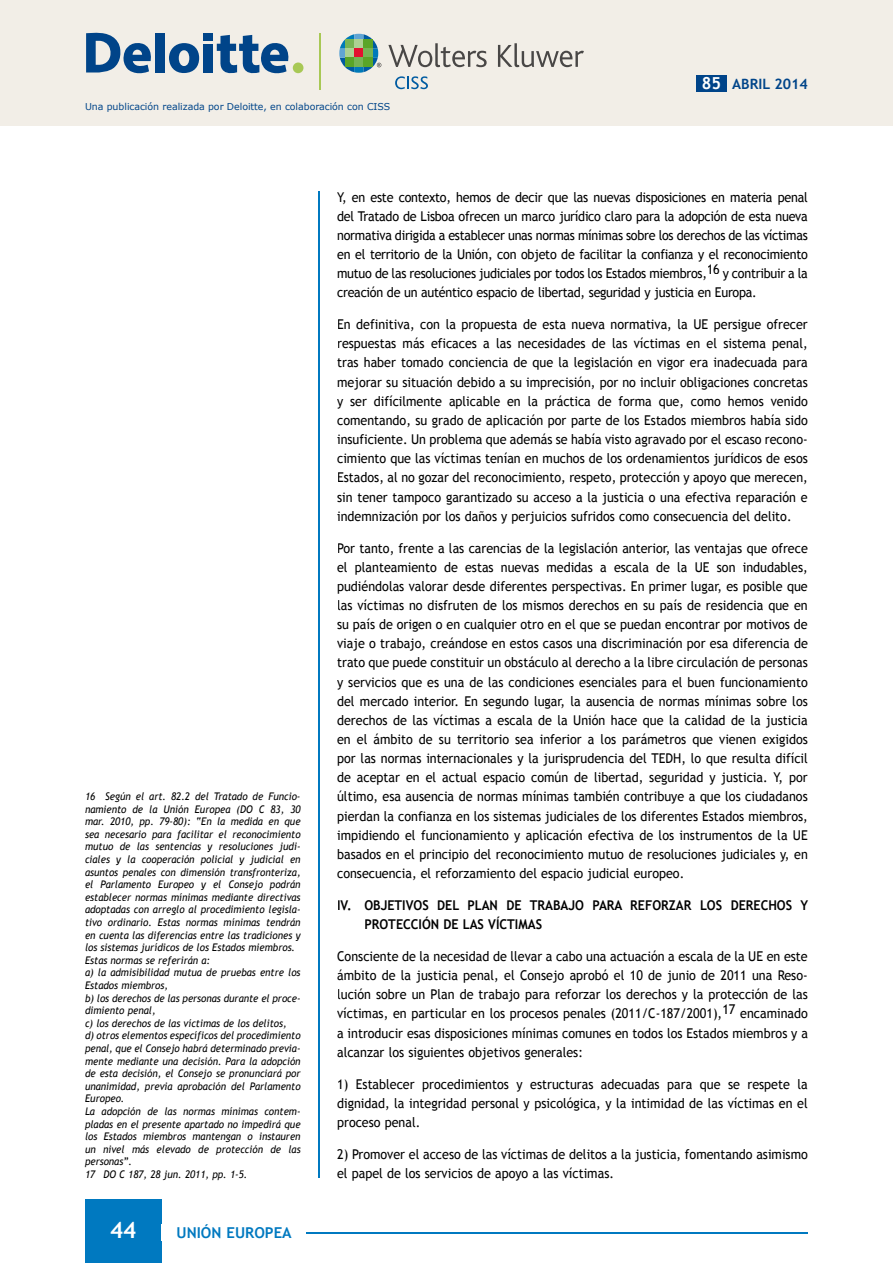
<style>
.page{position:relative;width:893px;height:1263px;background:#fff}
.page>*{position:absolute;margin:0;border:0;box-sizing:border-box;transform-origin:0 0}
.t1{font:700 22.5px "Trebuchet MS";color:#fff}
.t2{font:700 15px "Trebuchet MS";color:#0079c0}
.t3{font:700 14.25px "Trebuchet MS";color:#004489}
.t4{font:13.5px/19.2px "Trebuchet MS";color:#000;text-align:justify;scale:.93 1}
.t5{font:700 13.5px/19.2px "Trebuchet MS";color:#000;scale:.93 1}
.t6{font:italic 10.5px/12.6px "Trebuchet MS";color:#000;scale:.93 1}
.t7{font:9.45px "Verdana";letter-spacing:-.005em;color:#004489}
.s1{font-size:16.5px;color:#fff}
</style>
<div class="page">
<hr style="left:157px;top:1232px;width:651px;height:2px;background:#0079c0">
<hr style="left:318px;top:192px;width:1px;height:986px;background:#0079c0">
<div style="left:85px;top:1199px;width:77px;height:64px;background:#0079c0"></div>
<div style="left:162px;top:1224px;width:144px;height:16px;background:#fff"></div>
<div style="left:0;top:0;width:893px;height:125px;background:#f2eee7"></div>
<div style="left:696px;top:75px;width:31px;height:17px;background:#004489"></div>
<svg style="left:169px;top:43px;width:30px;height:30px"></svg>
<hr style="left:319px;top:33px;width:2px;height:56px;background:#a8c855">
<div style="left:293px;top:63px;width:10px;height:10px;background:#a8c855;border-radius:50%"></div>
<div style="left:155px;top:33px;width:10px;height:40px;background:#004489"></div>
<svg style="left:217px;top:35px;width:72px;height:39px"></svg>
<div style="left:203px;top:33px;width:10px;height:8px;background:#004489"></div>
<svg style="left:86px;top:33px;width:65px;height:41px"></svg>
<div style="left:203px;top:44px;width:10px;height:29px;background:#004489"></div>
<svg style="left:388px;top:43px;width:99px;height:24px"></svg>
<svg style="left:498px;top:43px;width:86px;height:24px"></svg>
<svg style="left:395px;top:76px;width:33px;height:13px"></svg>
<svg style="left:339px;top:34px;width:42px;height:39px"></svg>
<p class="t7" style="left:85px;top:100px;width:307px">Una publicación realizada por Deloitte, en colaboración con CISS</p>
<p class="t3" style="left:702px;top:75px;width:108px"><span class="s1">85</span> ABRIL 2014</p>
<p class="t6" style="left:85px;top:790px;width:233px">16 Según el art. 82.2 del Tratado de Funcio&shy;namiento de la Unión Europea (DO C 83, 30 mar. 2010, pp. 79-80): “En la medida en que sea necesario para facilitar el reconocimiento mutuo de las sentencias y resoluciones judi&shy;ciales y la cooperación policial y judicial en asuntos penales con dimensión transfronteriza, el Parlamento Europeo y el Consejo podrán establecer normas mínimas mediante directivas adoptadas con arreglo al procedimiento legisla&shy;tivo ordinario. Estas normas mínimas tendrán en cuenta las diferencias entre las tradiciones y los sistemas jurídicos de los Estados miembros.<br>Estas normas se referirán a:<br>a) la admisibilidad mutua de pruebas entre los Estados miembros,<br>b) los derechos de las personas durante el proce&shy;dimiento penal,<br>c) los derechos de las víctimas de los delitos,<br>d) otros elementos específicos del procedimiento penal, que el Consejo habrá determinado previa&shy;mente mediante una decisión. Para la adopción de esta decisión, el Consejo se pronunciará por unanimidad, previa aprobación del Parlamento Europeo.<br>La adopción de las normas mínimas contem&shy;pladas en el presente apartado no impedirá que los Estados miembros mantengan o instauren un nivel más elevado de protección de las personas”.<br>17 DO C 187, 28 jun. 2011, pp. 1-5.</p>
<h1 class="t1" style="left:110px;top:1216px;width:28px">44</h1>
<p class="t2" style="left:177px;top:1223px;width:117px">UNIÓN EUROPEA</p>
<p class="t4" style="left:337px;top:187px;width:508px">Y, en este contexto, hemos de decir que las nuevas disposiciones en materia penal del Tratado de Lisboa ofrecen un marco jurídico claro para la adopción de esta nueva normativa dirigida a establecer unas normas mínimas sobre los derechos de las víctimas en el territorio de la Unión, con objeto de facilitar la confianza y el reconocimiento mutuo de las resoluciones judiciales por todos los Estados miembros,16 y contribuir a la creación de un auténtico espacio de libertad, seguridad y justicia en Europa.</p>
<p class="t4" style="left:337px;top:315px;width:508px">En definitiva, con la propuesta de esta nueva normativa, la UE persigue ofrecer respuestas más eficaces a las necesidades de las víctimas en el sistema penal, tras haber tomado conciencia de que la legislación en vigor era inadecuada para mejorar su situación debido a su imprecisión, por no incluir obligaciones concretas y ser difícilmente aplicable en la práctica de forma que, como hemos venido comentando, su grado de aplicación por parte de los Estados miembros había sido insuficiente. Un problema que además se había visto agravado por el escaso recono&shy;cimiento que las víctimas tenían en muchos de los ordenamientos jurídicos de esos Estados, al no gozar del reconocimiento, respeto, protección y apoyo que merecen, sin tener tampoco garantizado su acceso a la justicia o una efectiva reparación e indemnización por los daños y perjuicios sufridos como consecuencia del delito.</p>
<p class="t4" style="left:337px;top:538px;width:508px">Por tanto, frente a las carencias de la legislación anterior, las ventajas que ofrece el planteamiento de estas nuevas medidas a escala de la UE son indudables, pudiéndolas valorar desde diferentes perspectivas. En primer lugar, es posible que las víctimas no disfruten de los mismos derechos en su país de residencia que en su país de origen o en cualquier otro en el que se puedan encontrar por motivos de viaje o trabajo, creándose en estos casos una discriminación por esa diferencia de trato que puede constituir un obstáculo al derecho a la libre circulación de personas y servicios que es una de las condiciones esenciales para el buen funcionamiento del mercado interior. En segundo lugar, la ausencia de normas mínimas sobre los derechos de las víctimas a escala de la Unión hace que la calidad de la justicia en el ámbito de su territorio sea inferior a los parámetros que vienen exigidos por las normas internacionales y la jurisprudencia del TEDH, lo que resulta difícil de aceptar en el actual espacio común de libertad, seguridad y justicia. Y, por último, esa ausencia de normas mínimas también contribuye a que los ciudadanos pierdan la confianza en los sistemas judiciales de los diferentes Estados miembros, impidiendo el funcionamiento y aplicación efectiva de los instrumentos de la UE basados en el principio del reconocimiento mutuo de resoluciones judiciales y, en consecuencia, el reforzamiento del espacio judicial europeo.</p>
<p class="t5" style="left:364px;top:895px;width:479px;text-indent:-27px">IV. OBJETIVOS DEL PLAN DE TRABAJO PARA REFORZAR LOS DERECHOS Y<br>PROTECCIÓN DE LAS VÍCTIMAS</p>
<p class="t4" style="left:337px;top:947px;width:508px">Consciente de la necesidad de llevar a cabo una actuación a escala de la UE en este ámbito de la justicia penal, el Consejo aprobó el 10 de junio de 2011 una Reso&shy;lución sobre un Plan de trabajo para reforzar los derechos y la protección de las víctimas, en particular en los procesos penales (2011/C-187/2001),17 encaminado a introducir esas disposiciones mínimas comunes en todos los Estados miembros y a alcanzar los siguientes objetivos generales:</p>
<p class="t4" style="left:337px;top:1074px;width:508px">1) Establecer procedimientos y estructuras adecuadas para que se respete la dignidad, la integridad personal y psicológica, y la intimidad de las víctimas en el proceso penal.</p>
<p class="t4" style="left:337px;top:1144px;width:508px">2) Promover el acceso de las víctimas de delitos a la justicia, fomentando asimismo el papel de los servicios de apoyo a las víctimas.</p>
</div>
